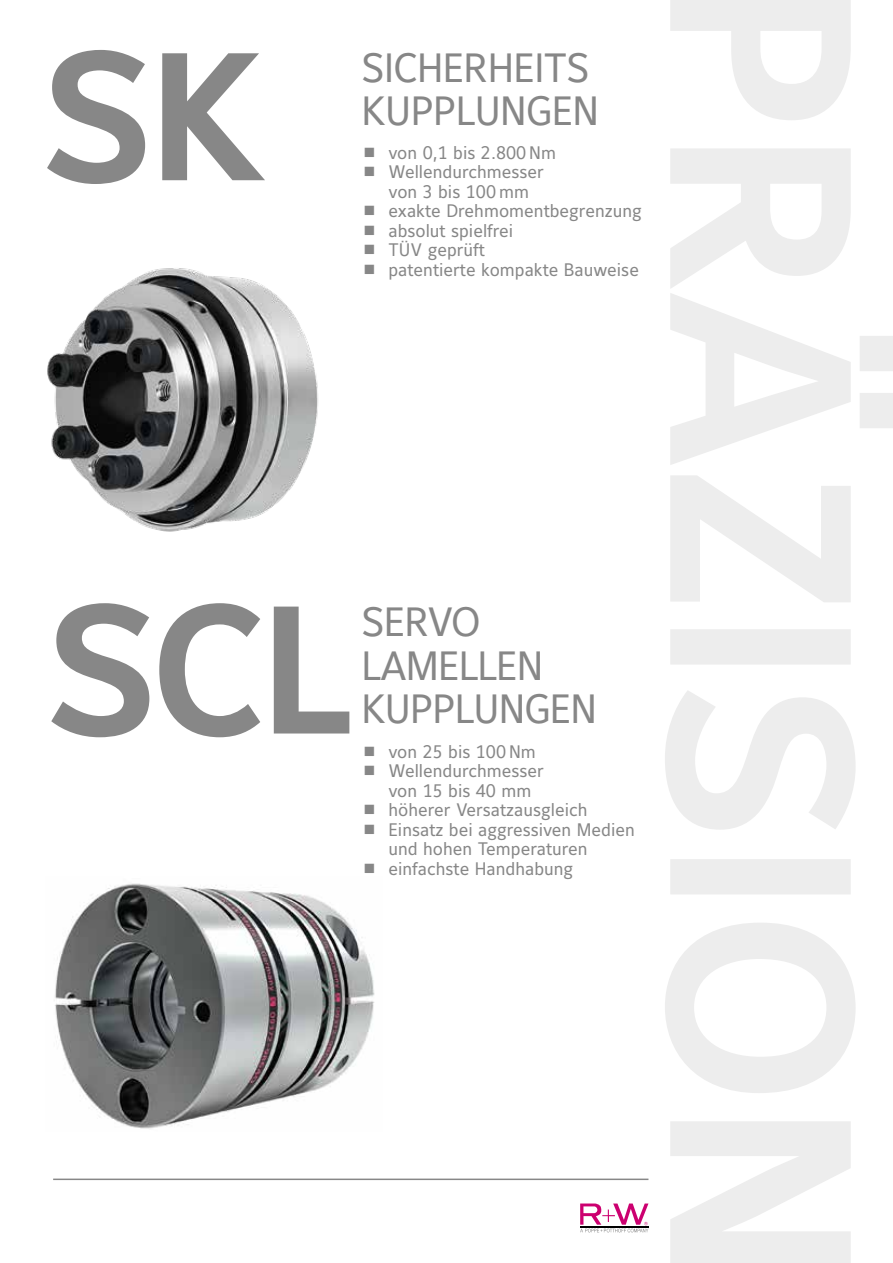
<style>
.page{position:relative;width:893px;height:1263px;background:#fff}
.page>*{position:absolute;margin:0;border:0;box-sizing:border-box;transform-origin:0 0}
.t1{font:180px "Maurea Bold Lf";color:#878787}
.t2{font:40.5px/43.5px "Maurea Regular Tf";letter-spacing:-.02em;color:#878787}
.t3{font:18px/19.5px "Maurea Regular Tf";color:#878787}
</style>
<div class="page">
<img style="left:55px;top:883px;width:320px;height:246px">
<svg style="left:665px;top:0;width:224px;height:1263px"></svg>
<hr style="left:53px;top:1178px;width:595px;height:2px;background:#878787">
<img style="left:47px;top:268px;width:271px;height:264px">
<svg style="left:580px;top:1203px;width:68px;height:29px"></svg>
<h1 class="t1" style="left:42px;top:17px;width:226px">SK</h1>
<h2 class="t2" style="left:361px;top:48px;width:239px">SICHERHEITS<br>KUPPLUNGEN</h2>
<p class="t3" style="left:388px;top:143px;width:255px">von 0,1 bis 2.800 Nm<br>Wellendurchmesser<br>von 3 bis 100 mm<br>exakte Drehmomentbegrenzung absolut spielfrei<br>TÜV geprüft<br>patentierte kompakte Bauweise</p>
<h1 class="t1" style="left:46px;top:571px;width:306px">SCL</h1>
<h2 class="t2" style="left:361px;top:603px;width:237px">SERVO<br>LAMELLEN<br>KUPPLUNGEN</h2>
<p class="t3" style="left:388px;top:742px;width:248px">von 25 bis 100 Nm<br>Wellendurchmesser<br>von 15 bis 40 mm<br>höherer Versatzausgleich<br>Einsatz bei aggressiven Medien und hohen Temperaturen einfachste Handhabung</p>
</div>
